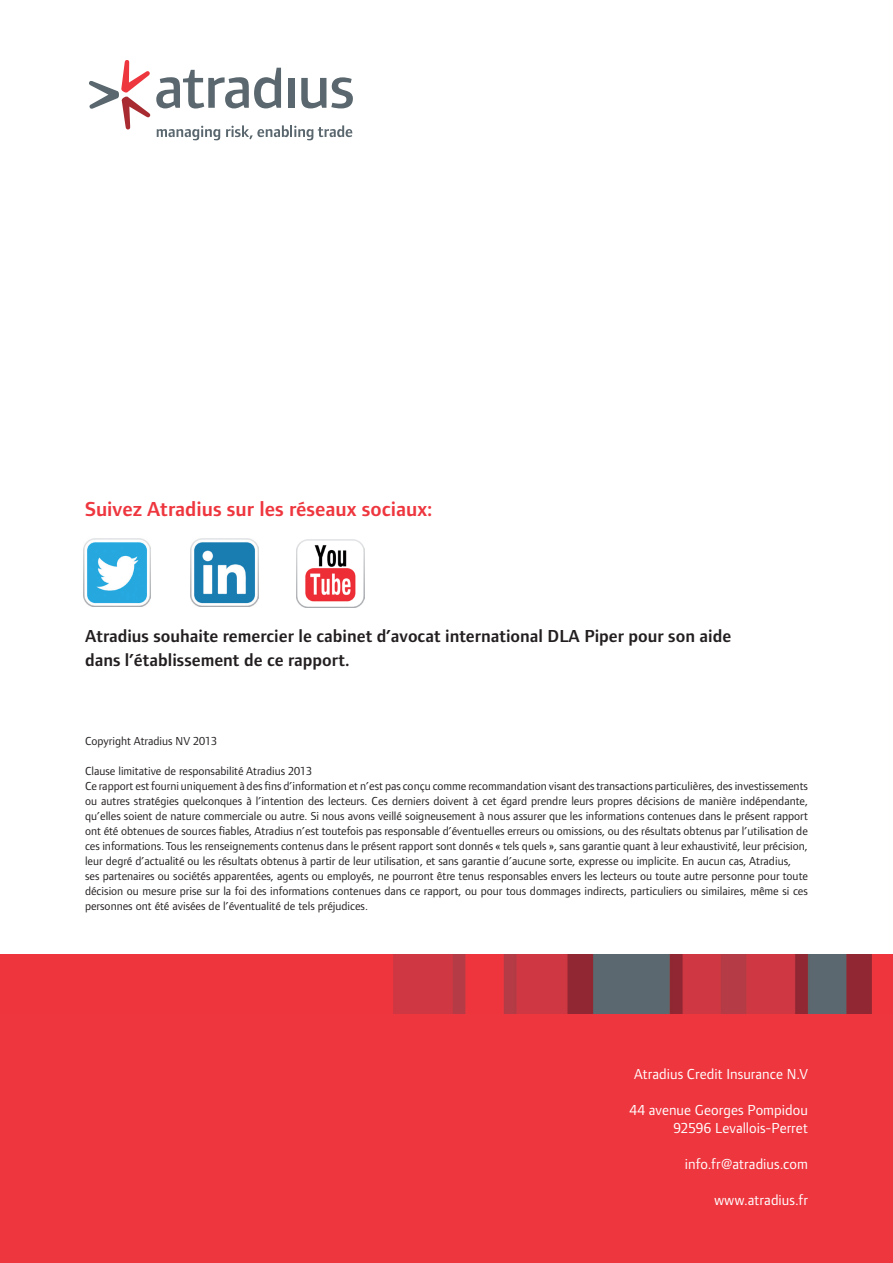
<style>
.page{position:relative;width:893px;height:1263px;background:#fff}
.page>*{position:absolute;margin:0;border:0;box-sizing:border-box;transform-origin:0 0}
.t1{font:600 21px "Foundry Form Sans";color:#ee363e}
.t2{font:600 18px/24px "Foundry Form Sans";color:#231f20}
.t3{font:15px/18px "Foundry Form Sans";letter-spacing:.005em;color:#fff;text-align:right}
.t4{font:12px/15px "Foundry Form Sans";color:#231f20}
</style>
<div class="page">
<div style="left:0;top:984px;width:893px;height:279px;background:#ee363e"></div>
<img style="left:0;top:954px;width:893px;height:60px">
<svg style="left:89px;top:60px;width:264px;height:80px"></svg>
<img style="left:191px;top:539px;width:67px;height:67px">
<img style="left:297px;top:539px;width:67px;height:68px">
<img style="left:83px;top:539px;width:68px;height:67px">
<h1 class="t1" style="left:85px;top:497px;width:349px">Suivez Atradius sur les réseaux sociaux:</h1>
<h2 class="t2" style="left:85px;top:624px;width:648px">Atradius souhaite remercier le cabinet d’avocat international DLA Piper pour son aide dans l’établissement de ce rapport.</h2>
<p class="t4" style="left:85px;top:734px;width:134px">Copyright Atradius NV 2013</p>
<p class="t4" style="left:85px;top:764px;width:724px">Clause limitative de responsabilité Atradius 2013<br>Ce rapport est fourni uniquement à des fins d’information et n’est pas conçu comme recommandation visant des transactions particulières, des investissements ou autres stratégies quelconques à l’intention des lecteurs. Ces derniers doivent à cet égard prendre leurs propres décisions de manière indépendante, qu’elles soient de nature commerciale ou autre. Si nous avons veillé soigneusement à nous assurer que les informations contenues dans le présent rapport ont été obtenues de sources fiables, Atradius n’est toutefois pas responsable d’éventuelles erreurs ou omissions, ou des résultats obtenus par l’utilisation de ces informations. Tous les renseignements contenus dans le présent rapport sont donnés « tels quels », sans garantie quant à leur exhaustivité, leur précision, leur degré d’actualité ou les résultats obtenus à partir de leur utilisation, et sans garantie d’aucune sorte, expresse ou implicite. En aucun cas, Atradius, ses partenaires ou sociétés apparentées, agents ou employés, ne pourront être tenus responsables envers les lecteurs ou toute autre personne pour toute décision ou mesure prise sur la foi des informations contenues dans ce rapport, ou pour tous dommages indirects, particuliers ou similaires, même si ces personnes ont été avisées de l’éventualité de tels préjudices.</p>
<p class="t3" style="left:634px;top:1065px;width:175px">Atradius Credit Insurance N.V</p>
<p class="t3" style="left:629px;top:1101px;width:180px">44 avenue Georges Pompidou<br>92596 Levallois-Perret</p>
<p class="t3" style="left:685px;top:1155px;width:125px">info.fr@atradius.com</p>
<p class="t3" style="left:714px;top:1191px;width:95px">www.atradius.fr</p>
</div>
